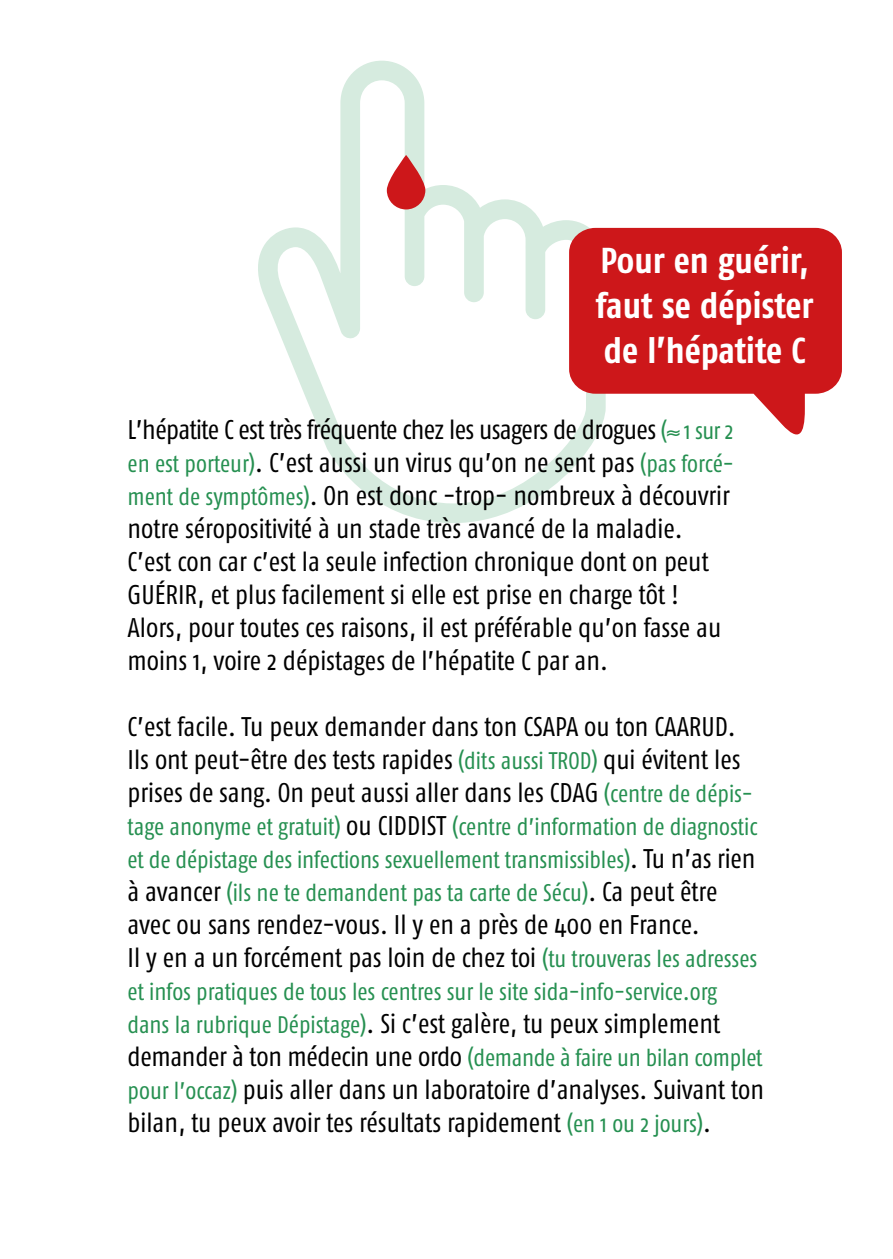
<style>
.page{position:relative;width:893px;height:1259px;background:#fff}
.page>*{position:absolute;margin:0;border:0;box-sizing:border-box;transform-origin:0 0}
.t1{font:700 36px/45px "Fago Co";color:#fff}
.t2{font:27px/33px "Fago Co";color:#000}
.t3{font:24px/33px "Fago Co";letter-spacing:-.005em;color:#269051;text-align:justify}
.s1{font-size:24px;color:#269051}
.s2{color:#269051}
.s3{font-size:27px;color:#000}
</style>
<div class="page">
<svg style="left:258px;top:61px;width:348px;height:462px"></svg>
<svg style="left:569px;top:228px;width:273px;height:214px;fill:#cd171a"></svg>
<svg style="left:387px;top:155px;width:38px;height:54px;background:#d34748"></svg>
<h1 class="t1" style="left:596px;top:238px;width:219px">Pour en guérir, faut se dépister de l’hépatite C</h1>
<p class="t2" style="left:128px;top:413px;width:608px">L’hépatite C est très fréquente chez les usagers de drogues <span class="s1">(</span><span class="s2">≈</span> <span class="s1">1 sur 2 en est porteur)</span>. C’est aussi un virus qu’on ne sent pas <span class="s1">(pas forcé&shy;ment de symptômes)</span>. On est donc -trop- nombreux à découvrir notre séropositivité à un stade très avancé de la maladie.<br>C’est con car c’est la seule infection chronique dont on peut GUÉRIR, et plus facilement si elle est prise en charge tôt !<br>Alors, pour toutes ces raisons, il est préférable qu’on fasse au moins 1, voire 2 dépistages de l’hépatite C par an.</p>
<p class="t2" style="left:128px;top:710px;width:627px">C’est facile. Tu peux demander dans ton CSAPA ou ton CAARUD.<br>Ils ont peut-être des tests rapides <span class="s1">(dits aussi TROD)</span> qui évitent les prises de sang. On peut aussi aller dans les CDAG <span class="s1">(centre de dépis-</span></p>
<p class="t3" style="left:128px;top:810px;width:631px">tage anonyme et gratuit) <span class="s3">ou CIDD IST</span> (centre d’information de diagnostic et de dépistage des infections sexuellement transmissibles)<span class="s3">. Tu n’as rien à avancer</span> (ils ne te demandent pas ta carte de Sécu)<span class="s3">. Ca peut être</span></p>
<p class="t2" style="left:128px;top:908px;width:631px">avec ou sans rendez-vous. Il y en a près de 400 en France.<br>Il y en a un forcément pas loin de chez toi <span class="s1">(tu trouveras les adresses</span></p>
<p class="t3" style="left:128px;top:975px;width:591px">et infos pratiques de tous les centres sur le site sida-info-service.org</p>
<p class="t2" style="left:128px;top:1007px;width:594px"><span class="s1">dans la rubrique Dépistage)</span>. Si c’est galère, tu peux simplement</p>
<p class="t3" style="left:128px;top:1041px;width:637px"><span class="s3">demander à ton médecin une ordo</span> (demande à faire un bilan complet</p>
<p class="t2" style="left:128px;top:1073px;width:638px"><span class="s1">pour l’occaz)</span> puis aller dans un laboratoire d’analyses. Suivant ton bilan, tu peux avoir tes résultats rapidement <span class="s1">(en 1 ou 2 jours)</span>.</p>
</div>
